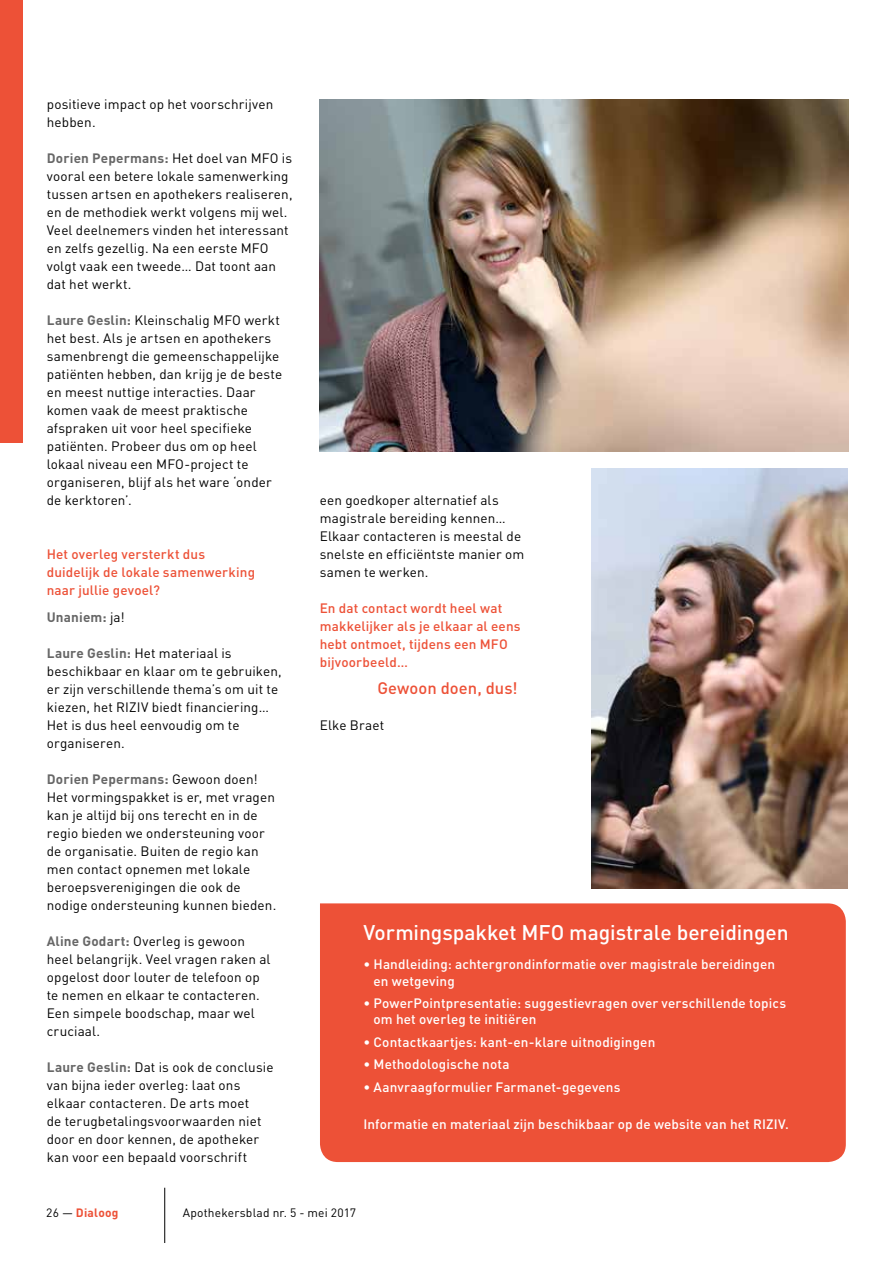
<style>
.page{position:relative;width:893px;height:1263px;background:#fff}
.page>*{position:absolute;margin:0;border:0;box-sizing:border-box;transform-origin:0 0}
.t1{font:500 21px "DINOT";letter-spacing:-.005em;color:#fff}
.t2{font:500 16.5px "DINOT";letter-spacing:.005em;color:#ed5137}
.t3{font:13.5px/18px "DINOT";letter-spacing:.01em;color:#000}
.t4{font:500 13.5px/16.2px "DINOT";letter-spacing:.01em;color:#fff}
.t5{font:500 13.5px/18px "DINOT";letter-spacing:.01em;color:#ed5137}
.t6{font:700 13.5px "DINOT";letter-spacing:.01em;color:#676767}
.t7{font:12px "DINOT";letter-spacing:.015em;color:#000}
.t8{font:700 12px "DINOT";letter-spacing:.02em;color:#ed5137}
.s1{font-weight:700;color:#676767}
.s2{font-weight:400;color:#000}
</style>
<div class="page">
<hr style="left:164px;top:1188px;width:1px;height:55px;background:#000">
<div style="left:0;top:0;width:23px;height:442px;background:#ed5137"></div>
<img style="left:592px;top:469px;width:255px;height:420px">
<img style="left:320px;top:100px;width:528px;height:351px">
<div style="left:320px;top:903px;width:526px;height:259px;background:#ed5137"></div>
<p class="t3" style="left:47px;top:95px;width:228px">positieve impact op het voorschrijven hebben.</p>
<p class="t3" style="left:47px;top:149px;width:247px"><span class="s1">Dorien Pepermans:</span> Het doel van MFO is vooral een betere lokale samenwerking tussen artsen en apothekers realiseren, en de methodiek werkt volgens mij wel.<br>Veel deelnemers vinden het interessant en zelfs gezellig. Na een eerste MFO volgt vaak een tweede… Dat toont aan dat het werkt.</p>
<p class="t3" style="left:47px;top:311px;width:237px"><span class="s1">Laure Geslin:</span> Kleinschalig MFO werkt het best. Als je artsen en apothekers samenbrengt die gemeenschappelijke patiënten hebben, dan krijg je de beste en meest nuttige interacties. Daar komen vaak de meest praktische afspraken uit voor heel specifieke patiënten. Probeer dus om op heel lokaal niveau een MFO-project te organiseren, blijf als het ware ‘onder de kerktoren’.</p>
<p class="t5" style="left:47px;top:545px;width:210px">Het overleg versterkt dus duidelijk de lokale samenwerking naar jullie gevoel?</p>
<p class="t6" style="left:47px;top:608px;width:79px">Unaniem: <span class="s2">ja!</span></p>
<p class="t3" style="left:47px;top:644px;width:236px"><span class="s1">Laure Geslin:</span> Het materiaal is beschikbaar en klaar om te gebruiken, er zijn verschillende thema’s om uit te kiezen, het RIZIV biedt financiering…<br>Het is dus heel eenvoudig om te organiseren.</p>
<p class="t3" style="left:47px;top:770px;width:231px"><span class="s1">Dorien Pepermans:</span> Gewoon doen!<br>Het vormingspakket is er, met vragen kan je altijd bij ons terecht en in de regio bieden we ondersteuning voor de organisatie. Buiten de regio kan men contact opnemen met lokale beroepsverenigingen die ook de nodige ondersteuning kunnen bieden.</p>
<p class="t3" style="left:47px;top:932px;width:225px"><span class="s1">Aline Godart:</span> Overleg is gewoon heel belangrijk. Veel vragen raken al opgelost door louter de telefoon op te nemen en elkaar te contacteren.<br>Een simpele boodschap, maar wel cruciaal.</p>
<p class="t3" style="left:47px;top:1058px;width:228px"><span class="s1">Laure Geslin:</span> Dat is ook de conclusie van bijna ieder overleg: laat ons elkaar contacteren. De arts moet<br>de terugbetalingsvoorwaarden niet door en door kennen, de apotheker kan voor een bepaald voorschrift</p>
<p class="t3" style="left:320px;top:491px;width:206px">een goedkoper alternatief als magistrale bereiding kennen…<br>Elkaar contacteren is meestal de snelste en efficiëntste manier om samen te werken.</p>
<p class="t5" style="left:320px;top:599px;width:202px">En dat contact wordt heel wat makkelijker als je elkaar al eens hebt ontmoet, tijdens een MFO bijvoorbeeld…</p>
<p class="t2" style="left:377px;top:678px;width:142px">Gewoon doen, dus!</p>
<p class="t3" style="left:320px;top:716px;width:66px">Elke Braet</p>
<h1 class="t1" style="left:363px;top:919px;width:427px">Vormingspakket MFO magistrale bereidingen</h1>
<p class="t4" style="left:374px;top:956px;width:403px;text-indent:-10px">• Handleiding: achtergrondinformatie over magistrale bereidingen en wetgeving</p>
<p class="t4" style="left:374px;top:995px;width:414px;text-indent:-10px">• PowerPointpresentatie: suggestievragen over verschillende topics om het overleg te initiëren</p>
<p class="t4" style="left:363px;top:1033px;width:293px">• Contactkaartjes: kant-en-klare uitnodigingen</p>
<p class="t4" style="left:363px;top:1056px;width:148px">• Methodologische nota</p>
<p class="t4" style="left:363px;top:1079px;width:259px">• Aanvraagformulier Farmanet-gegevens</p>
<p class="t4" style="left:363px;top:1116px;width:427px">Informatie en materiaal zijn beschikbaar op de website van het RIZIV.</p>
<p class="t8" style="left:46px;top:1205px;width:74px"><span class="s2">26 —</span> Dialoog</p>
<p class="t7" style="left:183px;top:1205px;width:175px">Apothekersblad nr. 5 - mei 2017</p>
</div>
